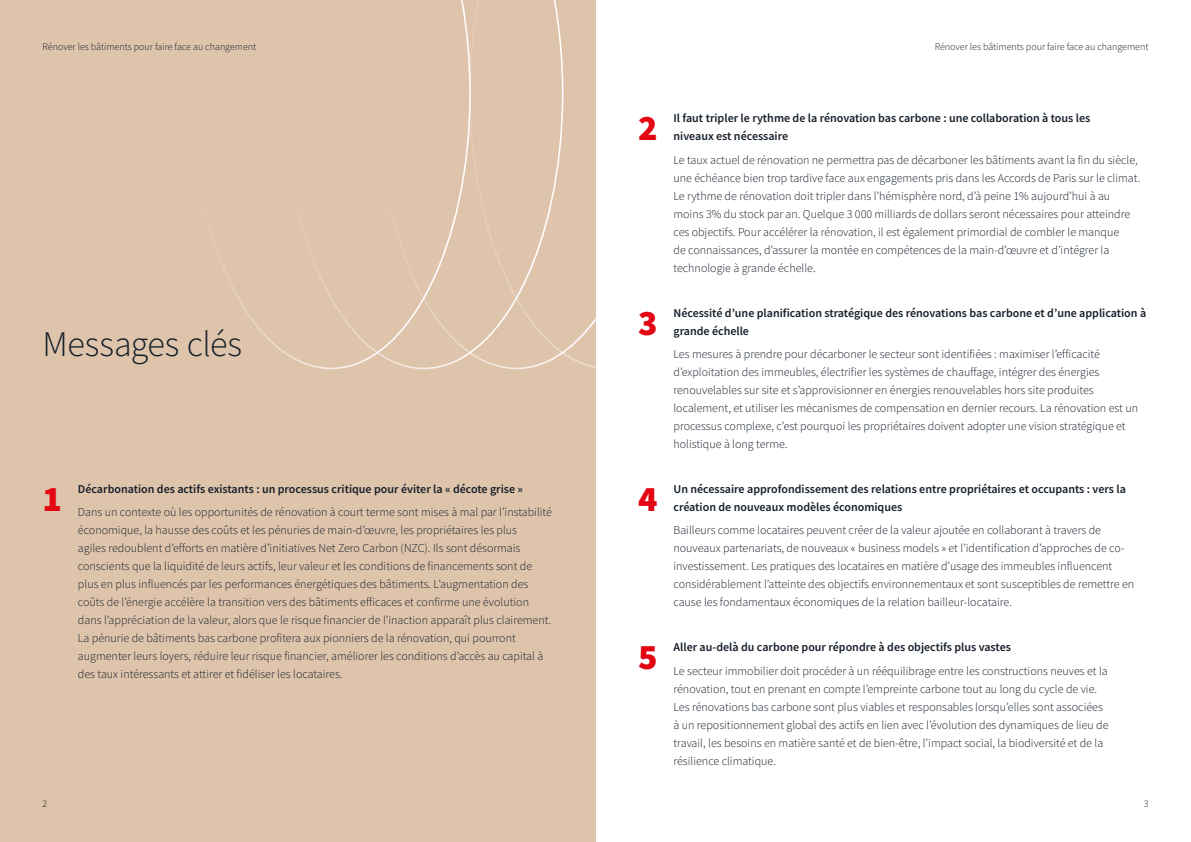
<style>
.page{position:relative;width:1191px;height:842px;background:#fff}
.page>*{position:absolute;margin:0;border:0;box-sizing:border-box;transform-origin:0 0}
.t1{font:300 36px "Source Sans Pro";letter-spacing:-.01em;color:#141e29}
.t2{font:900 36px "Source Sans Pro";color:#e30613}
.t3{font:300 12px/18px "Source Sans Pro";color:#141e29}
.t4{font:600 12px/18px "Source Sans Pro";color:#141e29}
.t5{font:300 10px "Source Sans Pro";color:#131e29}
.t6{font:300 10px "Source Sans Pro";color:#141e29}
</style>
<div class="page">
<div style="left:0;top:0;width:595px;height:842px;background:#dfc4ac"></div>
<svg style="left:471px;top:0;width:92px;height:369px"></svg>
<svg style="left:216px;top:0;width:255px;height:369px"></svg>
<p class="t5" style="left:43px;top:41px;width:215px">Rénover les bâtiments pour faire face au changement</p>
<p class="t5" style="left:934px;top:41px;width:215px">Rénover les bâtiments pour faire face au changement</p>
<h1 class="t1" style="left:43px;top:322px;width:201px">Messages clés</h1>
<h1 class="t2" style="left:43px;top:474px;width:21px">1</h1>
<p class="t4" style="left:78px;top:480px;width:446px">Décarbonation des actifs existants : un processus critique pour éviter la « décote grise »</p>
<p class="t3" style="left:78px;top:503px;width:475px">Dans un contexte où les opportunités de rénovation à court terme sont mises à mal par l’instabilité économique, la hausse des coûts et les pénuries de main-d’œuvre, les propriétaires les plus<br>agiles redoublent d’efforts en matière d’initiatives Net Zero Carbon (NZC). Ils sont désormais conscients que la liquidité de leurs actifs, leur valeur et les conditions de financements sont de plus en plus influencés par les performances énergétiques des bâtiments. L’augmentation des coûts de l’énergie accélère la transition vers des bâtiments efficaces et confirme une évolution dans l’appréciation de la valeur, alors que le risque financier de l’inaction apparaît plus clairement.<br>La pénurie de bâtiments bas carbone profitera aux pionniers de la rénovation, qui pourront augmenter leurs loyers, réduire leur risque financier, améliorer les conditions d’accès au capital à des taux intéressants et attirer et fidéliser les locataires.</p>
<h1 class="t2" style="left:638px;top:104px;width:21px">2</h1>
<p class="t4" style="left:673px;top:109px;width:418px">Il faut tripler le rythme de la rénovation bas carbone : une collaboration à tous les niveaux est nécessaire</p>
<p class="t3" style="left:673px;top:151px;width:468px">Le taux actuel de rénovation ne permettra pas de décarboner les bâtiments avant la fin du siècle, une échéance bien trop tardive face aux engagements pris dans les Accords de Paris sur le climat.<br>Le rythme de rénovation doit tripler dans l’hémisphère nord, d’à peine 1% aujourd’hui à au moins 3% du stock par an. Quelque 3 000 milliards de dollars seront nécessaires pour atteindre ces objectifs. Pour accélérer la rénovation, il est également primordial de combler le manque<br>de connaissances, d’assurer la montée en compétences de la main-d’œuvre et d’intégrer la technologie à grande échelle.</p>
<h1 class="t2" style="left:638px;top:298px;width:21px">3</h1>
<p class="t4" style="left:673px;top:303px;width:474px">Nécessité d’une planification stratégique des rénovations bas carbone et d’une application à grande échelle</p>
<p class="t3" style="left:673px;top:345px;width:466px">Les mesures à prendre pour décarboner le secteur sont identifiées : maximiser l’efficacité d’exploitation des immeubles, électrifier les systèmes de chauffage, intégrer des énergies renouvelables sur site et s’approvisionner en énergies renouvelables hors site produites localement, et utiliser les mécanismes de compensation en dernier recours. La rénovation est un processus complexe, c’est pourquoi les propriétaires doivent adopter une vision stratégique et holistique à long terme.</p>
<h1 class="t2" style="left:638px;top:474px;width:21px">4</h1>
<p class="t4" style="left:673px;top:480px;width:454px">Un nécessaire approfondissement des relations entre propriétaires et occupants : vers la création de nouveaux modèles économiques</p>
<p class="t3" style="left:673px;top:521px;width:462px">Bailleurs comme locataires peuvent créer de la valeur ajoutée en collaborant à travers de nouveaux partenariats, de nouveaux « business models » et l’identification d’approches de co&shy;investissement. Les pratiques des locataires en matière d’usage des immeubles influencent considérablement l’atteinte des objectifs environnementaux et sont susceptibles de remettre en cause les fondamentaux économiques de la relation bailleur-locataire.</p>
<h1 class="t2" style="left:638px;top:632px;width:21px">5</h1>
<p class="t4" style="left:673px;top:638px;width:339px">Aller au-delà du carbone pour répondre à des objectifs plus vastes</p>
<p class="t3" style="left:673px;top:662px;width:436px">Le secteur immobilier doit procéder à un rééquilibrage entre les constructions neuves et la rénovation, tout en prenant en compte l’empreinte carbone tout au long du cycle de vie.<br>Les rénovations bas carbone sont plus viables et responsables lorsqu’elles sont associées à un repositionnement global des actifs en lien avec l’évolution des dynamiques de lieu de travail, les besoins en matière santé et de bien-être, l’impact social, la biodiversité et de la résilience climatique.</p>
<p class="t6" style="left:43px;top:797px;width:6px">2</p>
<p class="t6" style="left:1143px;top:797px;width:6px">3</p>
</div>
